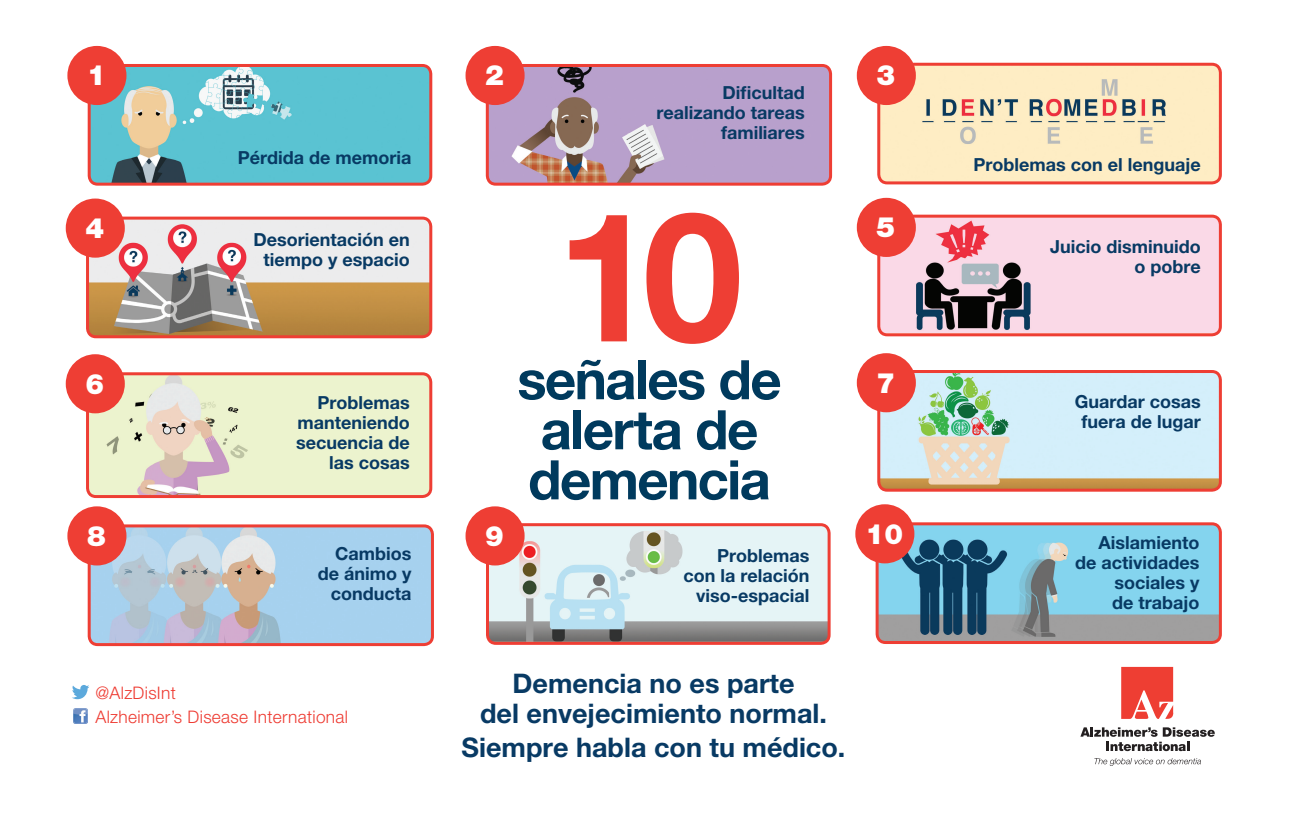
<style>
.page{position:relative;width:1304px;height:823px;background:#fff}
.page>*{position:absolute;margin:0;border:0;box-sizing:border-box;transform-origin:0 0}
.Heading_2{font:700 180px "Helvetica Neue LT Pro";color:#ee3e34}
.Heading_2-2{font:700 54.5px/50px "Helvetica Neue LT Pro";letter-spacing:-.03em;color:#003a5d}
.t1{font:900 28px "Helvetica Neue LT Pro";color:#fff}
.Body_text{font:700 27px/30px "Helvetica Neue LT Pro";color:#083a64;text-align:center}
.Body_text-2{font:700 18px/20px "Helvetica Neue LT Pro";color:#083a64;text-align:right}
.t2{font:300 17.3px "Helvetica Neue LT Pro";letter-spacing:.02em;color:#ee3b32}
</style>
<div class="page">
<svg style="left:1080px;top:727px;width:135px;height:23px"></svg>
<svg style="left:1121px;top:666px;width:52px;height:52px;background:#f05b51"></svg>
<svg style="left:1094px;top:758px;width:107px;height:7px"></svg>
<img style="left:89px;top:65px;width:342px;height:119px">
<div style="left:88px;top:64px;width:344px;height:121px;border:3px solid #ee3e34;border-radius:9px"></div>
<div style="left:67px;top:46px;width:59px;height:59px;background:#ee3e34;border-radius:50%"></div>
<img style="left:487px;top:68px;width:344px;height:116px">
<div style="left:486px;top:64px;width:346px;height:121px;border:3px solid #ee3e34;border-radius:9px"></div>
<div style="left:466px;top:46px;width:59px;height:59px;background:#ee3e34;border-radius:50%"></div>
<img style="left:90px;top:220px;width:341px;height:115px">
<div style="left:86px;top:216px;width:346px;height:122px;border:3px solid #ee3e34;border-radius:9px"></div>
<div style="left:66px;top:198px;width:59px;height:59px;background:#ee3e34;border-radius:50%"></div>
<img style="left:90px;top:376px;width:341px;height:119px">
<div style="left:86px;top:372px;width:346px;height:125px;border:3px solid #ee3e34;border-radius:9px"></div>
<div style="left:66px;top:354px;width:59px;height:59px;background:#ee3e34;border-radius:50%"></div>
<img style="left:89px;top:528px;width:343px;height:116px">
<div style="left:88px;top:524px;width:346px;height:121px;border:3px solid #ee3e34;border-radius:9px"></div>
<div style="left:67px;top:506px;width:59px;height:59px;background:#ee3e34;border-radius:50%"></div>
<img style="left:877px;top:526px;width:342px;height:116px">
<div style="left:876px;top:522px;width:346px;height:121px;border:3px solid #ee3e34;border-radius:9px"></div>
<div style="left:855px;top:504px;width:59px;height:59px;background:#ee3e34;border-radius:50%"></div>
<img style="left:880px;top:64px;width:339px;height:119px">
<div style="left:877px;top:63px;width:345px;height:121px;border:3px solid #ee3e34;border-radius:9px"></div>
<div style="left:857px;top:46px;width:59px;height:59px;background:#ee3e34;border-radius:50%"></div>
<img style="left:881px;top:218px;width:337px;height:114px">
<div style="left:877px;top:214px;width:345px;height:122px;border:3px solid #ee3e34;border-radius:9px"></div>
<div style="left:857px;top:198px;width:59px;height:59px;background:#ee3e34;border-radius:50%"></div>
<img style="left:880px;top:374px;width:339px;height:116px">
<div style="left:877px;top:370px;width:345px;height:121px;border:3px solid #ee3e34;border-radius:9px"></div>
<div style="left:857px;top:353px;width:59px;height:59px;background:#ee3e34;border-radius:50%"></div>
<img style="left:487px;top:527px;width:340px;height:114px">
<div style="left:486px;top:523px;width:345px;height:121px;border:3px solid #ee3e34;border-radius:9px"></div>
<div style="left:466px;top:506px;width:59px;height:59px;background:#ee3e34;border-radius:50%"></div>
<svg style="left:72px;top:685px;width:17px;height:13px"></svg>
<img style="left:73px;top:708px;width:15px;height:14px">
<p class="t1" style="left:87px;top:59px;width:20px">1</p>
<p class="t1" style="left:85px;top:211px;width:20px">4</p>
<p class="t1" style="left:85px;top:367px;width:20px">6</p>
<p class="t1" style="left:87px;top:519px;width:20px">8</p>
<p class="Body_text-2" style="left:238px;top:147px;width:175px">Pérdida de memoria</p>
<p class="Body_text-2" style="left:254px;top:229px;width:158px;text-align:center">Desorientación en tiempo y espacio</p>
<p class="Body_text-2" style="left:296px;top:392px;width:115px">Problemas manteniendo secuencia de las cosas</p>
<p class="Body_text-2" style="left:318px;top:542px;width:95px">Cambios de ánimo y conducta</p>
<p class="t2" style="left:95px;top:682px;width:82px">@AlzDisInt</p>
<p class="t2" style="left:95px;top:706px;width:254px">Alzheimer’s Disease International</p>
<p class="t1" style="left:485px;top:59px;width:20px">2</p>
<p class="Body_text-2" style="left:657px;top:82px;width:150px">Dificultad realizando tareas familiares</p>
<p class="t1" style="left:876px;top:59px;width:20px">3</p>
<p class="t1" style="left:485px;top:519px;width:20px">9</p>
<p class="Heading_2" style="left:556px;top:165px;width:188px">10</p>
<p class="Heading_2-2" style="left:517px;top:353px;width:266px">señales de alerta de demencia</p>
<p class="Body_text-2" style="left:684px;top:545px;width:127px">Problemas con la relación viso-espacial</p>
<p class="t1" style="left:876px;top:210px;width:20px">5</p>
<p class="t1" style="left:876px;top:366px;width:20px">7</p>
<p class="t1" style="left:866px;top:517px;width:39px">10</p>
<p class="Body_text" style="left:480px;top:667px;width:348px">Demencia no es parte<br>del envejecimiento normal.</p>
<p class="Body_text" style="left:462px;top:731px;width:385px">Siempre habla con tu médico.</p>
<p class="Body_text-2" style="left:974px;top:154px;width:229px">Problemas con el lenguaje</p>
<p class="Body_text-2" style="left:1050px;top:236px;width:152px">Juicio disminuido o pobre</p>
<p class="Body_text-2" style="left:1075px;top:391px;width:127px;text-align:center">Guardar cosas fuera de lugar</p>
<p class="Body_text-2" style="left:1075px;top:532px;width:126px">Aislamiento de actividades sociales y<br>de trabajo</p>
</div>
